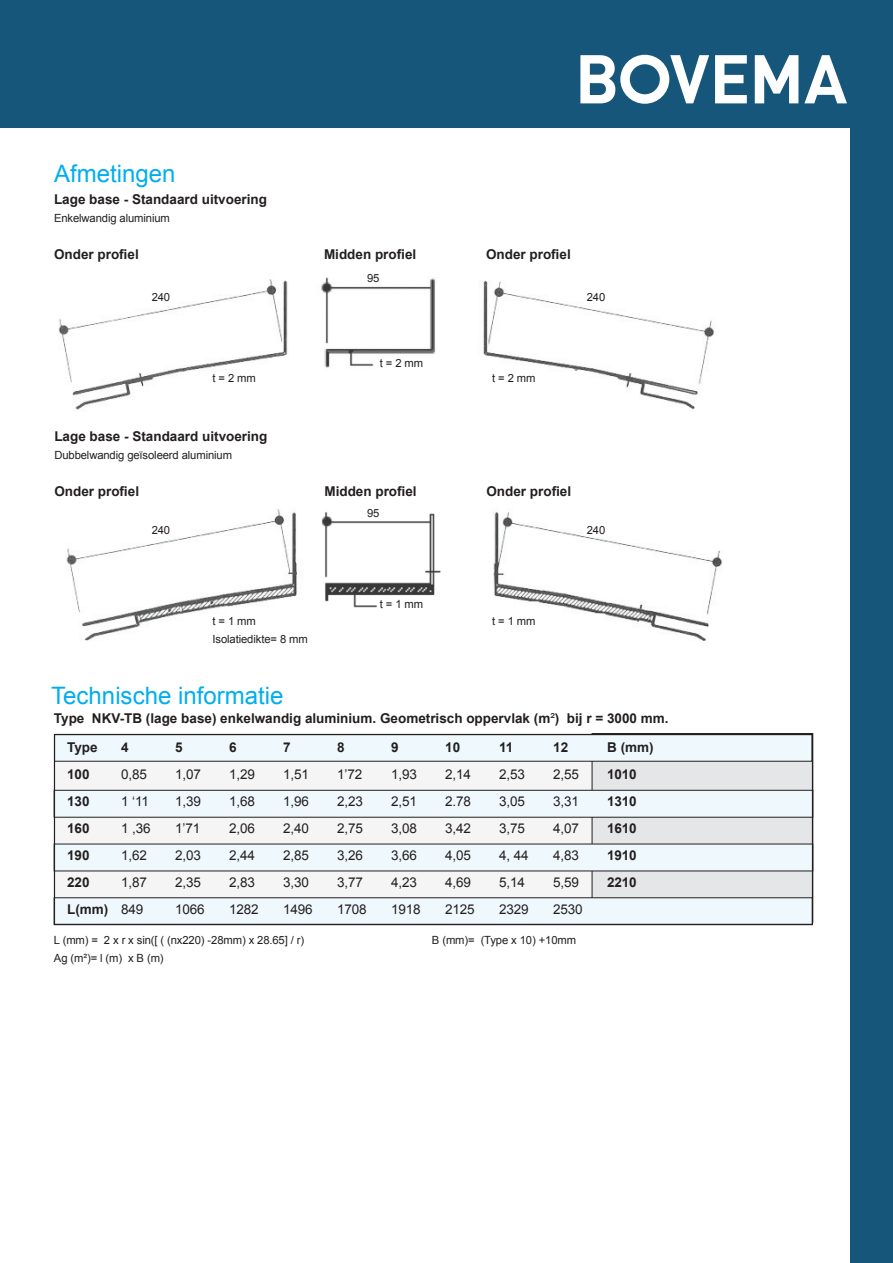
<style>
.page{position:relative;width:893px;height:1263px;background:#fff}
.page>*{position:absolute;margin:0;border:0;box-sizing:border-box;transform-origin:0 0}
.t1{font:24px "Arial";color:#00aeef}
.t2{font:700 13.5px "Arial";color:#231f20}
.t3{font:13.5px "Arial";letter-spacing:-.01em;color:#231f20}
.t4{font:11.25px "Arial";letter-spacing:-.01em;color:#231f20}
.s1{font-weight:400}
</style>
<div class="page">
<img style="left:66px;top:509px;width:656px;height:132px">
<img style="left:58px;top:279px;width:656px;height:131px">
<div style="left:0;top:0;width:893px;height:128px;background:#16567b"></div>
<svg style="left:580px;top:55px;width:129px;height:49px"></svg>
<svg style="left:715px;top:55px;width:32px;height:48px"></svg>
<svg style="left:755px;top:55px;width:43px;height:48px"></svg>
<svg style="left:804px;top:55px;width:43px;height:48px"></svg>
<div style="left:850px;top:0;width:43px;height:1263px;background:#16567b"></div>
<div style="left:54px;top:734px;width:758px;height:191px;background:#f5f5f6"></div>
<div style="left:592px;top:733px;width:221px;height:189px;background:#e5e6e8"></div>
<div style="left:54px;top:898px;width:758px;height:27px;background:#eff9fd"></div>
<div style="left:54px;top:897px;width:758px;height:28px;border:1px solid #231f20"></div>
<div style="left:54px;top:844px;width:759px;height:27px;background:#eff9fd"></div>
<div style="left:54px;top:790px;width:759px;height:27px;background:#eff9fd"></div>
<div style="left:54px;top:790px;width:759px;height:27px;border:1px solid #231f20"></div>
<div style="left:55px;top:734px;width:757px;height:27px;background:#eff9fd"></div>
<div style="left:54px;top:734px;width:759px;height:191px;border:1px solid #231f20"></div>
<img style="left:308px;top:277px;width:138px;height:105px">
<img style="left:315px;top:509px;width:131px;height:113px">
<p class="t1" style="left:54px;top:158px;width:123px">Afmetingen</p>
<p class="t2" style="left:54px;top:190px;width:215px">Lage base - Standaard uitvoering</p>
<p class="t4" style="left:54px;top:211px;width:117px">Enkelwandig aluminium</p>
<p class="t2" style="left:54px;top:246px;width:86px">Onder profiel</p>
<p class="t2" style="left:324px;top:246px;width:94px">Midden profiel</p>
<p class="t2" style="left:486px;top:246px;width:86px">Onder profiel</p>
<p class="t4" style="left:152px;top:290px;width:20px">240</p>
<p class="t4" style="left:587px;top:290px;width:20px">240</p>
<p class="t4" style="left:367px;top:270px;width:14px">95</p>
<p class="t4" style="left:380px;top:356px;width:45px">t = 2 mm</p>
<p class="t4" style="left:213px;top:371px;width:45px">t = 2 mm</p>
<p class="t4" style="left:492px;top:371px;width:45px">t = 2 mm</p>
<p class="t2" style="left:54px;top:427px;width:215px">Lage base - Standaard uitvoering</p>
<p class="t4" style="left:54px;top:447px;width:179px">Dubbelwandig geïsoleerd aluminium</p>
<p class="t2" style="left:54px;top:483px;width:86px">Onder profiel</p>
<p class="t2" style="left:324px;top:483px;width:94px">Midden profiel</p>
<p class="t2" style="left:486px;top:483px;width:86px">Onder profiel</p>
<p class="t4" style="left:367px;top:505px;width:14px">95</p>
<p class="t4" style="left:152px;top:523px;width:20px">240</p>
<p class="t4" style="left:587px;top:523px;width:20px">240</p>
<p class="t4" style="left:380px;top:596px;width:45px">t = 1 mm</p>
<p class="t4" style="left:213px;top:613px;width:45px">t = 1 mm</p>
<p class="t4" style="left:492px;top:613px;width:45px">t = 1 mm</p>
<p class="t4" style="left:213px;top:632px;width:97px">Isolatiedikte= 8 mm</p>
<p class="t1" style="left:51px;top:680px;width:234px">Technische informatie</p>
<p class="t2" style="left:54px;top:709px;width:616px">Type NKV-TB (lage base) enkelwandig aluminium. Geometrisch oppervlak (m<span class="s1">²</span>) bij r = 3000 mm.</p>
<p class="t2" style="left:67px;top:738px;width:32px">Type</p>
<p class="t2" style="left:121px;top:738px;width:9px">4</p>
<p class="t2" style="left:175px;top:738px;width:9px">5</p>
<p class="t2" style="left:229px;top:738px;width:9px">6</p>
<p class="t2" style="left:283px;top:738px;width:9px">7</p>
<p class="t2" style="left:337px;top:738px;width:9px">8</p>
<p class="t2" style="left:391px;top:738px;width:9px">9</p>
<p class="t2" style="left:445px;top:738px;width:17px">10</p>
<p class="t2" style="left:499px;top:738px;width:16px">11</p>
<p class="t2" style="left:553px;top:738px;width:17px">12</p>
<p class="t2" style="left:607px;top:738px;width:48px">B (mm)</p>
<p class="t2" style="left:67px;top:765px;width:24px">100</p>
<p class="t3" style="left:121px;top:765px;width:27px">0,85</p>
<p class="t3" style="left:175px;top:765px;width:27px">1,07</p>
<p class="t3" style="left:229px;top:765px;width:27px">1,29</p>
<p class="t3" style="left:283px;top:765px;width:27px">1,51</p>
<p class="t3" style="left:337px;top:765px;width:27px">1’72</p>
<p class="t3" style="left:391px;top:765px;width:27px">1,93</p>
<p class="t3" style="left:445px;top:765px;width:27px">2,14</p>
<p class="t3" style="left:499px;top:765px;width:27px">2,53</p>
<p class="t3" style="left:553px;top:765px;width:27px">2,55</p>
<p class="t2" style="left:607px;top:765px;width:31px">1010</p>
<p class="t2" style="left:67px;top:792px;width:24px">130</p>
<p class="t3" style="left:121px;top:792px;width:29px">1 ‘11</p>
<p class="t3" style="left:175px;top:792px;width:27px">1,39</p>
<p class="t3" style="left:229px;top:792px;width:27px">1,68</p>
<p class="t3" style="left:283px;top:792px;width:27px">1,96</p>
<p class="t3" style="left:337px;top:792px;width:27px">2,23</p>
<p class="t3" style="left:391px;top:792px;width:27px">2,51</p>
<p class="t3" style="left:445px;top:792px;width:27px">2.78</p>
<p class="t3" style="left:499px;top:792px;width:27px">3,05</p>
<p class="t3" style="left:553px;top:792px;width:27px">3,31</p>
<p class="t2" style="left:607px;top:792px;width:31px">1310</p>
<p class="t2" style="left:67px;top:819px;width:24px">160</p>
<p class="t3" style="left:121px;top:819px;width:31px">1 ,36</p>
<p class="t3" style="left:175px;top:819px;width:27px">1’71</p>
<p class="t3" style="left:229px;top:819px;width:27px">2,06</p>
<p class="t3" style="left:283px;top:819px;width:27px">2,40</p>
<p class="t3" style="left:337px;top:819px;width:27px">2,75</p>
<p class="t3" style="left:391px;top:819px;width:27px">3,08</p>
<p class="t3" style="left:445px;top:819px;width:27px">3,42</p>
<p class="t3" style="left:499px;top:819px;width:27px">3,75</p>
<p class="t3" style="left:553px;top:819px;width:27px">4,07</p>
<p class="t2" style="left:607px;top:819px;width:31px">1610</p>
<p class="t2" style="left:67px;top:846px;width:24px">190</p>
<p class="t3" style="left:121px;top:846px;width:27px">1,62</p>
<p class="t3" style="left:175px;top:846px;width:27px">2,03</p>
<p class="t3" style="left:229px;top:846px;width:27px">2,44</p>
<p class="t3" style="left:283px;top:846px;width:27px">2,85</p>
<p class="t3" style="left:337px;top:846px;width:27px">3,26</p>
<p class="t3" style="left:391px;top:846px;width:27px">3,66</p>
<p class="t3" style="left:445px;top:846px;width:27px">4,05</p>
<p class="t3" style="left:499px;top:846px;width:31px">4, 44</p>
<p class="t3" style="left:553px;top:846px;width:27px">4,83</p>
<p class="t2" style="left:607px;top:846px;width:31px">1910</p>
<p class="t2" style="left:67px;top:873px;width:24px">220</p>
<p class="t3" style="left:121px;top:873px;width:27px">1,87</p>
<p class="t3" style="left:175px;top:873px;width:27px">2,35</p>
<p class="t3" style="left:229px;top:873px;width:27px">2,83</p>
<p class="t3" style="left:283px;top:873px;width:27px">3,30</p>
<p class="t3" style="left:337px;top:873px;width:27px">3,77</p>
<p class="t3" style="left:391px;top:873px;width:27px">4,23</p>
<p class="t3" style="left:445px;top:873px;width:27px">4,69</p>
<p class="t3" style="left:499px;top:873px;width:27px">5,14</p>
<p class="t3" style="left:553px;top:873px;width:27px">5,59</p>
<p class="t2" style="left:607px;top:873px;width:31px">2210</p>
<p class="t2" style="left:67px;top:900px;width:78px">L(mm) <span class="s1">849</span></p>
<p class="t3" style="left:175px;top:900px;width:31px">1066</p>
<p class="t3" style="left:229px;top:900px;width:31px">1282</p>
<p class="t3" style="left:283px;top:900px;width:31px">1496</p>
<p class="t3" style="left:337px;top:900px;width:31px">1708</p>
<p class="t3" style="left:391px;top:900px;width:31px">1918</p>
<p class="t3" style="left:445px;top:900px;width:31px">2125</p>
<p class="t3" style="left:499px;top:900px;width:31px">2329</p>
<p class="t3" style="left:553px;top:900px;width:31px">2530</p>
<p class="t4" style="left:54px;top:933px;width:252px">L (mm) = 2 x r x sin([ ( (nx220) -28mm) x 28.65] / r)</p>
<p class="t4" style="left:432px;top:933px;width:146px">B (mm)= (Type x 10) +10mm</p>
<p class="t4" style="left:54px;top:951px;width:111px">Ag (m²)= l (m) x B (m)</p>
</div>
